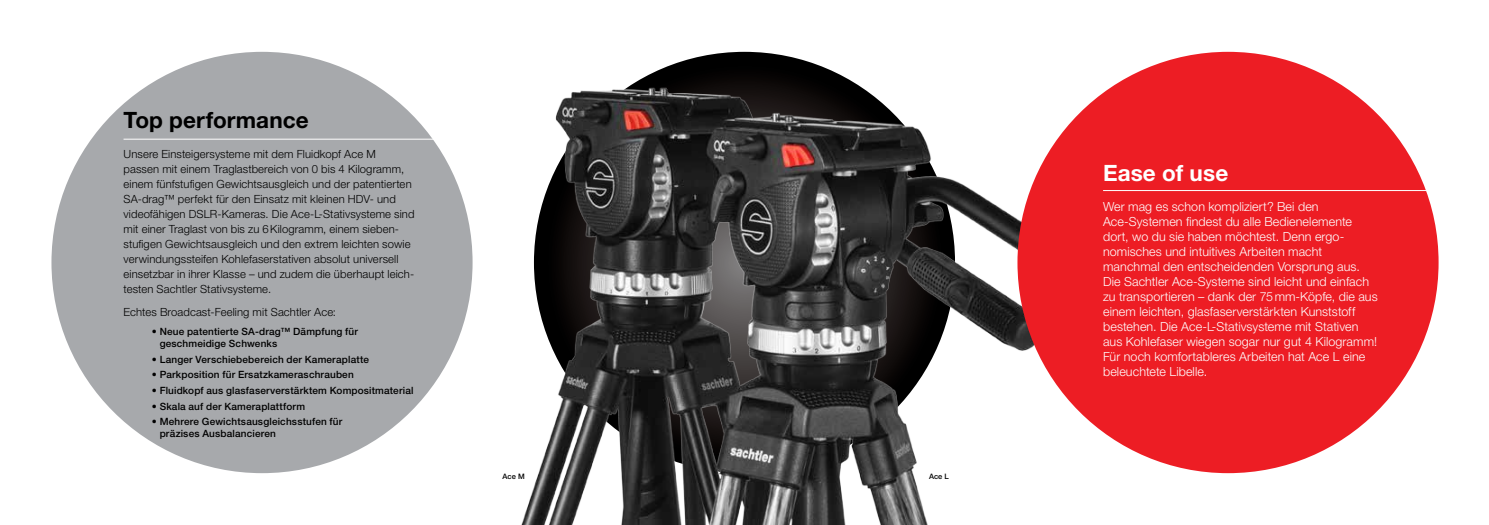
<style>
.page{position:relative;width:1489px;height:525px;background:#fff}
.page>*{position:absolute;margin:0;border:0;box-sizing:border-box;transform-origin:0 0}
.t1{font:700 22.5px "Helvetica Neue LT Pro";letter-spacing:.005em;color:#000}
.t2{font:700 22.5px "Helvetica Neue LT Pro";letter-spacing:.005em;color:#fff}
.t3{font:300 12.5px/15px "Helvetica Neue LT Pro";letter-spacing:.005em;color:#fff}
.t4{font:300 11.25px/15px "Helvetica Neue LT Pro";letter-spacing:.01em;color:#000}
.t5{font:500 10px/12px "Helvetica Neue LT Pro";letter-spacing:.015em;color:#000}
.t6{font:500 7.5px "Helvetica Neue LT Pro";color:#000}
</style>
<div class="page">
<div style="left:51px;top:52px;width:421px;height:421px;background:#a7a9ac;border-radius:50%"></div>
<hr style="left:123px;top:139px;width:339px;height:1px;background:#fff">
<img style="left:521px;top:59px;width:787px;height:465px">
<div style="left:1017px;top:52px;width:421px;height:421px;background:#ed1d24;border-radius:50%"></div>
<hr style="left:1102px;top:190px;width:346px;height:1px;background:#fff">
<h1 class="t1" style="left:123px;top:106px;width:187px">Top performance</h1>
<p class="t4" style="left:123px;top:146px;width:292px">Unsere Einsteigersysteme mit dem Fluidkopf Ace M<br>passen mit einem Traglastbereich von 0 bis 4 Kilogramm, einem fünfstufigen Gewichtsausgleich und der patentierten SA-drag™ perfekt für den Einsatz mit kleinen HDV- und videofähigen DSLR-Kameras. Die Ace-L-Stativsysteme sind mit einer Traglast von bis zu 6Kilogramm, einem sieben&shy;stufigen Gewichtsausgleich und den extrem leichten sowie verwindungssteifen Kohlefaserstativen absolut universell einsetzbar in ihrer Klasse – und zudem die überhaupt leich&shy;testen Sachtler Stativsysteme.</p>
<p class="t4" style="left:123px;top:304px;width:214px">Echtes Broadcast-Feeling mit Sachtler Ace:</p>
<p class="t5" style="left:160px;top:325px;width:200px;text-indent:-8px">• Neue patentierte SA-drag™ Dämpfung für geschmeidige Schwenks</p>
<p class="t5" style="left:152px;top:353px;width:219px">• Langer Verschiebebereich der Kameraplatte</p>
<p class="t5" style="left:152px;top:368px;width:203px">• Parkposition für Ersatzkameraschrauben</p>
<p class="t5" style="left:152px;top:384px;width:263px">• Fluidkopf aus glasfaserverstärktem Kompositmaterial</p>
<p class="t5" style="left:152px;top:399px;width:155px">• Skala auf der Kameraplattform</p>
<p class="t5" style="left:160px;top:415px;width:184px;text-indent:-8px">• Mehrere Gewichtsausgleichsstufen für präzises Ausbalancieren</p>
<p class="t6" style="left:502px;top:471px;width:24px">Ace M</p>
<p class="t6" style="left:929px;top:471px;width:21px">Ace L</p>
<h1 class="t2" style="left:1102px;top:159px;width:127px">Ease of use</h1>
<p class="t3" style="left:1102px;top:199px;width:276px">Wer mag es schon kompliziert? Bei den Ace-Systemen findest du alle Bedienelemente dort, wo du sie haben möchtest. Denn ergo&shy;nomisches und intuitives Arbeiten macht manchmal den entscheidenden Vorsprung aus.<br>Die Sachtler Ace-Systeme sind leicht und einfach zu transportieren – dank der 75mm-Köpfe, die aus einem leichten, glasfaserverstärkten Kunststoff bestehen. Die Ace-L-Stativsysteme mit Stativen aus Kohlefaser wiegen sogar nur gut 4 Kilogramm!<br>Für noch komfortableres Arbeiten hat Ace L eine beleuchtete Libelle.</p>
</div>
